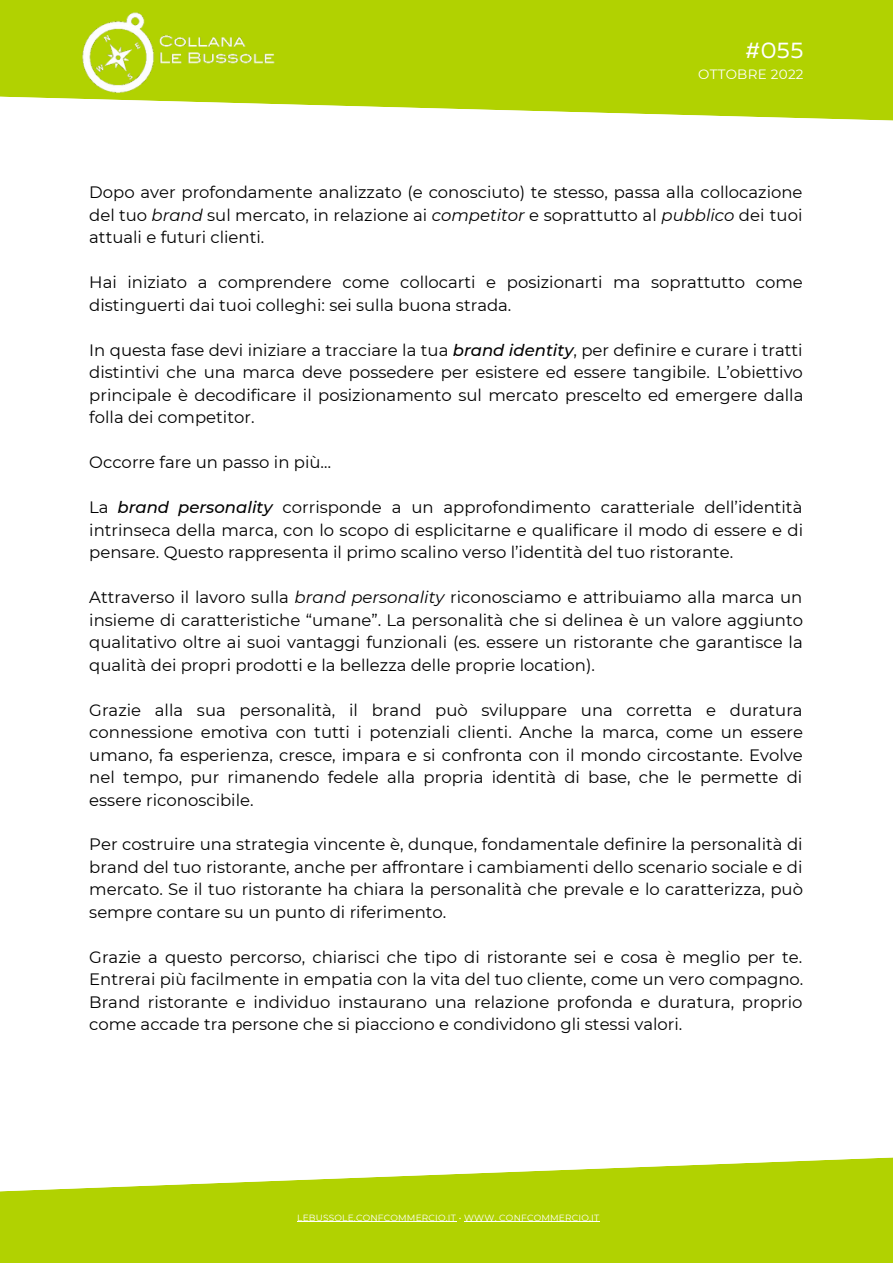
<style>
.page{position:relative;width:893px;height:1264px;background:#fff}
.page>*{position:absolute;margin:0;border:0;box-sizing:border-box;transform-origin:0 0}
.t1{font:22.5px "Muller";color:#fff}
.t2{font:21px "Muller";color:#fff}
.t3{font:16.5px/22.5px "Montserrat";color:#000;text-align:justify}
.t4{font:13.5px "Montserrat";letter-spacing:.02em;color:#fff}
.t5{font:12px "Montserrat";letter-spacing:.02em;color:#fff}
.t6{font:9px "Montserrat";letter-spacing:.02em;color:#fff}
.s1{font-style:italic}
.s2{font-weight:500;font-style:italic}
</style>
<div class="page">
<svg style="left:0;top:1157px;width:892px;height:105px;fill:#b1d201"></svg>
<svg style="left:0;top:0;width:892px;height:121px;background:#bad721"></svg>
<hr style="left:297px;top:1221px;width:159px;height:1px;background:#fff">
<hr style="left:464px;top:1221px;width:135px;height:1px;background:#fff">
<h1 class="t1" style="left:745px;top:41px;width:59px">#055</h1>
<p class="t4" style="left:698px;top:65px;width:107px">OTTOBRE 2022</p>
<p class="t2" style="left:778px;top:41px;width:26px">35</p>
<p class="t5" style="left:707px;top:64px;width:98px">FEBBRAIO 2021</p>
<p class="t2" style="left:747px;top:41px;width:58px">#049</p>
<p class="t5" style="left:718px;top:64px;width:87px">GIUGNO 2022</p>
<p class="t3" style="left:89px;top:181px;width:714px">Dopo aver profondamente analizzato (e conosciuto) te stesso, passa alla collocazione del tuo <span class="s1">brand</span> sul mercato, in relazione ai <span class="s1">competitor</span> e soprattutto al <span class="s1">pubblico</span> dei tuoi attuali e futuri clienti.</p>
<p class="t3" style="left:89px;top:271px;width:715px">Hai iniziato a comprendere come collocarti e posizionarti ma soprattutto come distinguerti dai tuoi colleghi: sei sulla buona strada.</p>
<p class="t3" style="left:89px;top:338px;width:715px">In questa fase devi iniziare a tracciare la tua <span class="s2">brand identity</span>, per definire e curare i tratti distintivi che una marca deve possedere per esistere ed essere tangibile. L’obiettivo principale è decodificare il posizionamento sul mercato prescelto ed emergere dalla folla dei competitor.</p>
<p class="t3" style="left:89px;top:451px;width:243px">Occorre fare un passo in più…</p>
<p class="t3" style="left:89px;top:496px;width:715px">La <span class="s2">brand personality</span> corrisponde a un approfondimento caratteriale dell’identità intrinseca della marca, con lo scopo di esplicitarne e qualificare il modo di essere e di pensare. Questo rappresenta il primo scalino verso l’identità del tuo ristorante.</p>
<p class="t3" style="left:89px;top:586px;width:715px">Attraverso il lavoro sulla <span class="s1">brand personality</span> riconosciamo e attribuiamo alla marca un insieme di caratteristiche “umane”. La personalità che si delinea è un valore aggiunto qualitativo oltre ai suoi vantaggi funzionali (es. essere un ristorante che garantisce la qualità dei propri prodotti e la bellezza delle proprie location).</p>
<p class="t3" style="left:89px;top:698px;width:715px">Grazie alla sua personalità, il brand può sviluppare una corretta e duratura connessione emotiva con tutti i potenziali clienti. Anche la marca, come un essere umano, fa esperienza, cresce, impara e si confronta con il mondo circostante. Evolve nel tempo, pur rimanendo fedele alla propria identità di base, che le permette di essere riconoscibile.</p>
<p class="t3" style="left:89px;top:833px;width:715px">Per costruire una strategia vincente è, dunque, fondamentale definire la personalità di brand del tuo ristorante, anche per affrontare i cambiamenti dello scenario sociale e di mercato. Se il tuo ristorante ha chiara la personalità che prevale e lo caratterizza, può sempre contare su un punto di riferimento.</p>
<p class="t3" style="left:89px;top:945px;width:715px">Grazie a questo percorso, chiarisci che tipo di ristorante sei e cosa è meglio per te.<br>Entrerai più facilmente in empatia con la vita del tuo cliente, come un vero compagno.<br>Brand ristorante e individuo instaurano una relazione profonda e duratura, proprio come accade tra persone che si piacciono e condividono gli stessi valori.</p>
<p class="t6" style="left:297px;top:1211px;width:303px">LEBUSSOLE.CONFCOMMERCIO.IT • WWW. CONFCOMMERCIO.IT</p>
</div>
